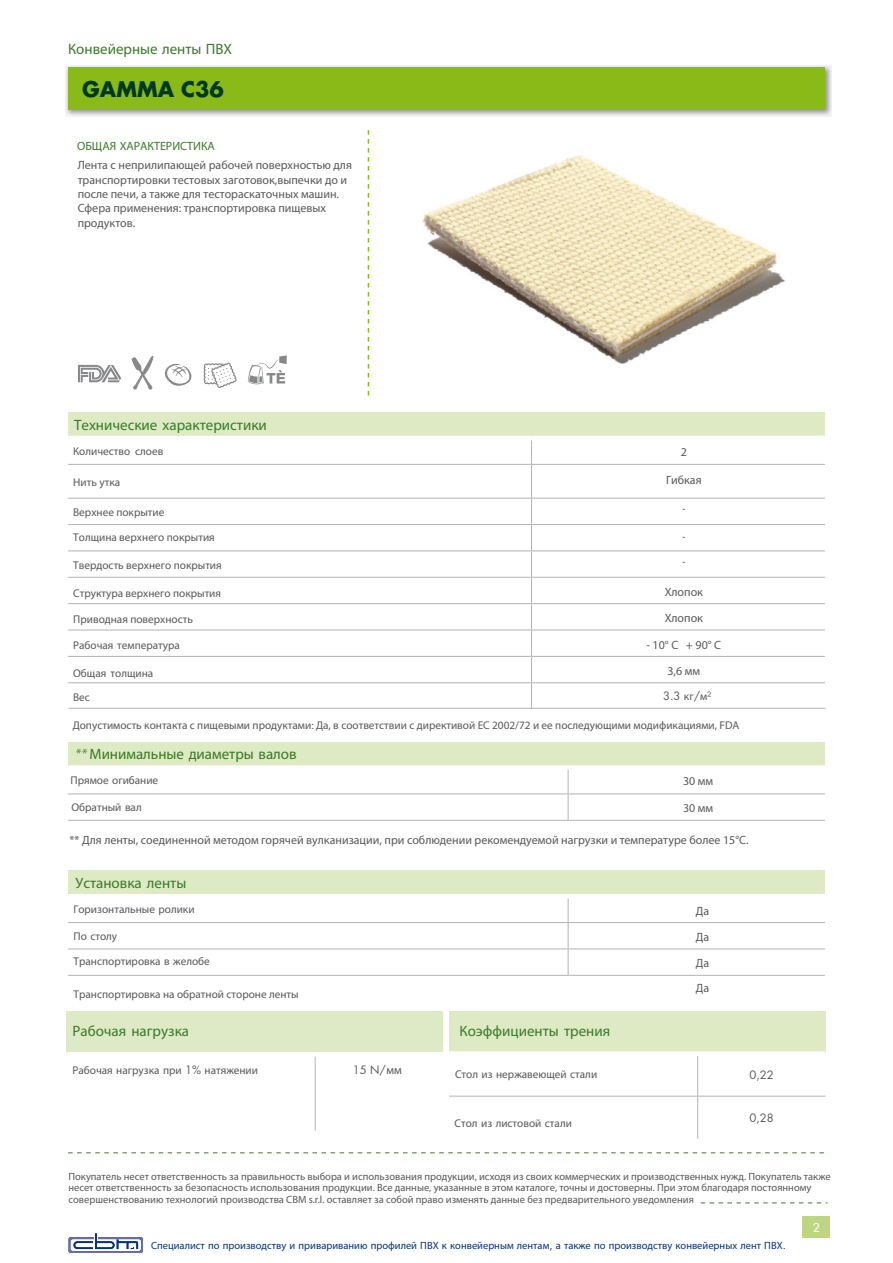
<style>
.page{position:relative;width:893px;height:1263px;background:#fff}
.page>*{position:absolute;margin:0;border:0;box-sizing:border-box;transform-origin:0 0}
.t1{font:700 21px "Futura";color:#003820}
.t2{font:15px "Myriad Pro";color:#3b7a2a}
.t3{font:15px "Myriad Pro";color:#397a1f}
.t4{font:12px/14.4px "Myriad Pro";color:#58585a}
.t5{font:12px "Futura";color:#fff}
.t6{font:11.25px/23.7px "Myriad Pro";color:#58585a}
.t7{font:11.25px "Futura";color:#58585a}
.t8{font:10.5px/11.2px "Myriad Pro";color:#58585a}
.t9{font:10.5px "Myriad Pro";color:#053376}
.s1{color:#3b7a2a}
.s2{font-family:"Myriad Pro"}
.s3{font-weight:300;font-style:italic}
.s4{font-family:"Futura"}
.s5{font-family:"Myriad Pro";font-size:12px}
</style>
<div class="page">
<svg style="left:65px;top:65px;width:767px;height:52px"></svg>
<div style="left:68px;top:67px;width:757px;height:43px;background:#89ba17"></div>
<div style="left:68px;top:412px;width:757px;height:26px;background:#ddeac4"></div>
<svg style="left:531px;top:440px;width:1px;height:24px"></svg>
<hr style="left:68px;top:464px;width:463px;height:1px;background:#b1b3b4">
<hr style="left:531px;top:464px;width:294px;height:1px;background:#b1b3b4">
<hr style="left:531px;top:465px;width:1px;height:33px;background:#b1b3b4">
<hr style="left:68px;top:498px;width:463px;height:1px;background:#b1b3b4">
<hr style="left:531px;top:498px;width:294px;height:1px;background:#b1b3b4">
<hr style="left:68px;top:524px;width:463px;height:1px;background:#b1b3b4">
<hr style="left:531px;top:524px;width:294px;height:1px;background:#b1b3b4">
<hr style="left:68px;top:550px;width:463px;height:1px;background:#b1b3b4">
<hr style="left:531px;top:550px;width:294px;height:1px;background:#b1b3b4">
<hr style="left:68px;top:577px;width:463px;height:1px;background:#b1b3b4">
<hr style="left:531px;top:577px;width:294px;height:1px;background:#b1b3b4">
<hr style="left:68px;top:603px;width:463px;height:1px;background:#b1b3b4">
<hr style="left:531px;top:603px;width:294px;height:1px;background:#b1b3b4">
<hr style="left:68px;top:630px;width:463px;height:1px;background:#b1b3b4">
<hr style="left:531px;top:630px;width:294px;height:1px;background:#b1b3b4">
<hr style="left:68px;top:656px;width:463px;height:1px;background:#b1b3b4">
<hr style="left:531px;top:656px;width:294px;height:1px;background:#b1b3b4">
<hr style="left:68px;top:682px;width:463px;height:1px;background:#b1b3b4">
<hr style="left:531px;top:682px;width:294px;height:1px;background:#b1b3b4">
<svg style="left:531px;top:499px;width:1px;height:209px"></svg>
<hr style="left:68px;top:436px;width:463px;height:4px;background:#fff">
<hr style="left:531px;top:436px;width:294px;height:4px;background:#fff">
<svg style="left:368px;top:130px;width:1px;height:265px"></svg>
<div style="left:68px;top:871px;width:757px;height:25px;background:#ddeac4"></div>
<svg style="left:68px;top:898px;width:757px;height:77px"></svg>
<hr style="left:68px;top:894px;width:500px;height:4px;background:#fff">
<hr style="left:568px;top:894px;width:257px;height:4px;background:#fff">
<hr style="left:68px;top:948px;width:500px;height:1px;background:#b1b3b4">
<hr style="left:568px;top:948px;width:257px;height:1px;background:#b1b3b4">
<hr style="left:68px;top:975px;width:500px;height:1px;background:#b1b3b4">
<hr style="left:568px;top:975px;width:257px;height:1px;background:#b1b3b4">
<div style="left:68px;top:742px;width:757px;height:25px;background:#ddeac4"></div>
<svg style="left:68px;top:770px;width:757px;height:50px"></svg>
<div style="left:68px;top:765px;width:500px;height:5px;background:#fff"></div>
<div style="left:568px;top:765px;width:257px;height:5px;background:#fff"></div>
<hr style="left:68px;top:820px;width:500px;height:1px;background:#b1b3b4">
<hr style="left:568px;top:820px;width:257px;height:1px;background:#b1b3b4">
<div style="left:802px;top:1216px;width:28px;height:22px;background:#bed582"></div>
<svg style="left:69px;top:1233px;width:74px;height:20px"></svg>
<svg style="left:701px;top:1202px;width:126px;height:1px"></svg>
<svg style="left:68px;top:1152px;width:756px;height:1px"></svg>
<div style="left:67px;top:1011px;width:376px;height:43px;background:#ddeac5"></div>
<hr style="left:315px;top:1056px;width:1px;height:75px;background:#b2b3b4">
<hr style="left:67px;top:1052px;width:248px;height:4px;background:#fff">
<hr style="left:315px;top:1052px;width:128px;height:4px;background:#fff">
<div style="left:449px;top:1011px;width:376px;height:42px;background:#ddeac4"></div>
<hr style="left:697px;top:1056px;width:1px;height:40px;background:#b1b3b4">
<hr style="left:697px;top:1096px;width:1px;height:43px;background:#b1b3b4">
<div style="left:449px;top:1051px;width:249px;height:5px;background:#fff"></div>
<div style="left:698px;top:1051px;width:127px;height:5px;background:#fff"></div>
<hr style="left:449px;top:1096px;width:249px;height:1px;background:#b1b3b4">
<hr style="left:698px;top:1096px;width:127px;height:1px;background:#b1b3b4">
<svg style="left:132px;top:356px;width:22px;height:33px"></svg>
<svg style="left:78px;top:365px;width:43px;height:17px"></svg>
<svg style="left:164px;top:363px;width:28px;height:23px"></svg>
<svg style="left:204px;top:362px;width:33px;height:26px"></svg>
<hr style="left:69px;top:708px;width:463px;height:1px;background:#b1b3b4">
<hr style="left:532px;top:708px;width:293px;height:1px;background:#b1b3b4">
<svg style="left:248px;top:355px;width:39px;height:29px"></svg>
<img style="left:422px;top:155px;width:363px;height:209px">
<p class="t2" style="left:68px;top:39px;width:166px">Конвейерные ленты ПВХ</p>
<p class="t1" style="left:82px;top:75px;width:143px">GAMMA C36</p>
<p class="t4" style="left:77px;top:137px;width:276px;line-height:19px"><span class="s1">ОБЩАЯ ХАРАКТЕРИСТИКА<br></span>Лента с неприлипающей рабочей поверхностью для</p>
<p class="t4" style="left:78px;top:172px;width:271px">транспортировки тестовых заготовок,выпечки до и после печи, а также для тестораскаточных машин.<br>Сфера применения: транспортировка пищевых продуктов.</p>
<p class="t2" style="left:74px;top:415px;width:194px">Технические характеристики</p>
<p class="t6" style="left:73px;top:439px;width:92px">Количество слоев</p>
<p class="t6" style="left:73px;top:470px;width:48px">Нить утка</p>
<p class="t6" style="left:73px;top:500px;width:93px">Верхнее покрытие</p>
<p class="t6" style="left:73px;top:525px;width:143px">Толщина верхнего покрытия</p>
<p class="t6" style="left:73px;top:553px;width:150px">Твердость верхнего покрытия</p>
<p class="t6" style="left:73px;top:581px;width:149px">Структура верхнего покрытия</p>
<p class="t6" style="left:73px;top:607px;width:121px">Приводная поверхность</p>
<p class="t6" style="left:73px;top:634px;width:108px">Рабочая температура</p>
<p class="t6" style="left:73px;top:661px;width:82px">Общая толщина<br>Вес</p>
<p class="t4" style="left:681px;top:444px;width:8px">2</p>
<p class="t4" style="left:666px;top:473px;width:37px">Гибкая</p>
<p class="t7" style="left:683px;top:501px;width:4px">-</p>
<p class="t7" style="left:683px;top:528px;width:4px">-</p>
<p class="t7" style="left:683px;top:554px;width:4px">-</p>
<p class="t4" style="left:665px;top:578px;width:40px;line-height:26px">Хлопок<br>Хлопок</p>
<p class="t4" style="left:646px;top:637px;width:76px">- 10° C + 90° C</p>
<p class="t4" style="left:667px;top:663px;width:34px">3,6 мм</p>
<p class="t7" style="left:663px;top:688px;width:50px">3.3 <span class="s2">кг</span>/<span class="s2">м</span>²</p>
<p class="t6" style="left:73px;top:713px;width:668px">Допустимость контакта с пищевыми продуктами: Да, в соответствии с директивой ЕС 2002/72 и ее последующими модификациями, FDA</p>
<p class="t3" style="left:75px;top:744px;width:223px"><span class="s3">**</span> Минимальные диаметры валов</p>
<p class="t6" style="left:71px;top:768px;width:89px">Прямое огибание</p>
<p class="t6" style="left:72px;top:795px;width:72px">Обратный вал</p>
<p class="t4" style="left:683px;top:768px;width:32px;line-height:26.4px">30 мм<br>30 мм</p>
<p class="t4" style="left:69px;top:833px;width:681px">** Для ленты, соединенной методом горячей вулканизации, при соблюдении рекомендуемой нагрузки и температуре более 15°C.</p>
<p class="t2" style="left:76px;top:873px;width:112px">Установка ленты</p>
<p class="t6" style="left:74px;top:897px;width:123px">Горизонтальные ролики</p>
<p class="t6" style="left:74px;top:924px;width:138px;line-height:24.6px">По столу<br>Транспортировка в желобе</p>
<p class="t6" style="left:74px;top:982px;width:227px">Транспортировка на обратной стороне ленты</p>
<p class="t2" style="left:73px;top:1021px;width:118px">Рабочая нагрузка</p>
<p class="t6" style="left:73px;top:1058px;width:187px">Рабочая нагрузка при <span class="s4">1%</span> натяжении</p>
<p class="t7" style="left:353px;top:1062px;width:51px">15 N/ <span class="s5">мм</span></p>
<p class="t2" style="left:460px;top:1021px;width:152px">Коэффициенты трения</p>
<p class="t6" style="left:455px;top:1062px;width:144px">Стол из нержавеющей стали</p>
<p class="t6" style="left:455px;top:1111px;width:119px">Стол из листовой стали</p>
<p class="t4" style="left:696px;top:898px;width:15px;line-height:26.1px">Да<br>Да</p>
<p class="t4" style="left:696px;top:955px;width:15px">Да</p>
<p class="t4" style="left:696px;top:981px;width:15px">Да</p>
<p class="t7" style="left:749px;top:1068px;width:26px">0,22</p>
<p class="t7" style="left:749px;top:1110px;width:26px">0,28</p>
<p class="t8" style="left:68px;top:1171px;width:764px">Покупатель несет ответственность за правильность выбора и использования продукции, исходя из своих коммерческих и производственных нужд. Покупатель также несет ответственность за безопасность использования продукции. Все данные, указанные в этом каталоге, точны и достоверны. При этом благодаря постоянному совершенствованию технологий производства CBM s.r.l. оставляет за собой право изменять данные без предварительного уведомления</p>
<p class="t9" style="left:151px;top:1239px;width:636px">Специалист по производству и привариванию профилей ПВХ к конвейерным лентам<span class="s4">,</span> а также по производству конвейерных лент ПВХ<span class="s4">.</span></p>
<p class="t5" style="left:813px;top:1220px;width:8px">2</p>
</div>
